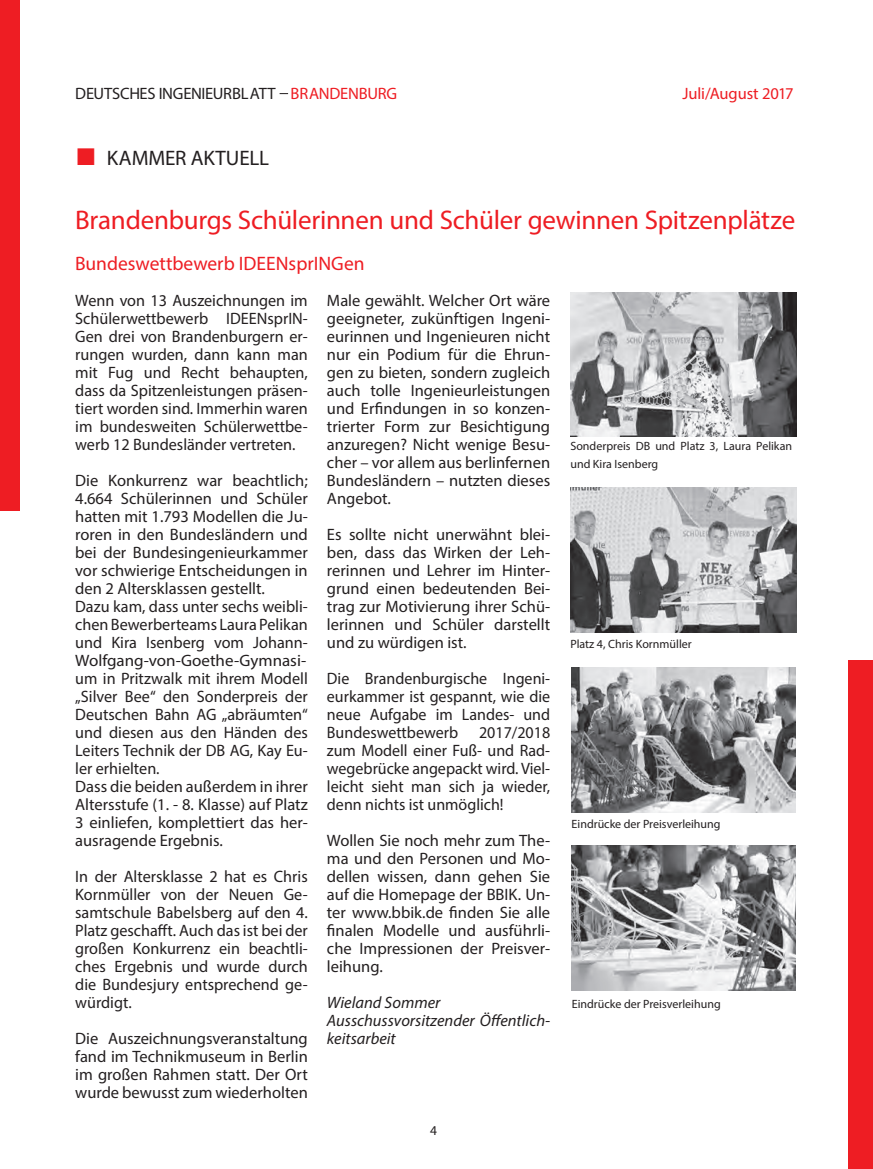
<style>
.page{position:relative;width:873px;height:1169px;background:#fff}
.page>*{position:absolute;margin:0;border:0;box-sizing:border-box;transform-origin:0 0}
.t1{font:27px "Myriad Pro";letter-spacing:-.01em;color:#ee1d23}
.t2{font:21px "Myriad Pro";letter-spacing:-.005em;color:#231f20}
.t3{font:19.5px "Myriad Pro";color:#ee1d23}
.t4{font:16.5px/18px "Myriad Pro";color:#231f20;text-align:justify}
.t5{font:italic 16.5px/18px "Myriad Pro";color:#231f20}
.t6{font:16.5px "Myriad Pro";letter-spacing:-.01em;color:#ee1d23}
.t7{font:13.5px "Myriad Pro";color:#231f20}
.t8{font:12px/18px "Myriad Pro";color:#231f20}
.s1{color:#ee1d23}
.s2{font-family:"Arial";font-size:36px;color:#ee1d23}
</style>
<div class="page">
<div style="left:0;top:0;width:20px;height:511px;background:#ee1d23"></div>
<div style="left:849px;top:660px;width:24px;height:508px;background:#ee1d23"></div>
<img style="left:570px;top:292px;width:226px;height:145px">
<img style="left:571px;top:487px;width:225px;height:145px">
<img style="left:572px;top:667px;width:223px;height:145px">
<img style="left:572px;top:845px;width:224px;height:145px">
<p class="t4" style="left:75px;top:85px;width:323px">DEUTSCHES INGENIEURBLATT <span class="s1">BRANDENBURG</span></p>
<p class="t6" style="left:682px;top:84px;width:113px">Juli/August 2017</p>
<p class="t2" style="left:75px;top:145px;width:195px"><span class="s2">■</span> KAMMER AKTUELL</p>
<h1 class="t1" style="left:75px;top:203px;width:721px">Brandenburgs Schülerinnen und Schüler gewinnen Spitzenplätze</h1>
<p class="t3" style="left:75px;top:251px;width:291px">Bundeswettbewerb IDEENsprINGen</p>
<p class="t4" style="left:75px;top:291px;width:234px">Wenn von 13 Auszeichnungen im Schülerwettbewerb IDEENsprIN-Gen drei von Brandenburgern er&shy;rungen wurden, dann kann man mit Fug und Recht behaupten, dass da Spitzenleistungen präsen&shy;tiert worden sind. Immerhin waren im bundesweiten Schülerwettbe&shy;werb 12 Bundesländer vertreten.</p>
<p class="t4" style="left:75px;top:471px;width:234px;text-align:left">Die Konkurrenz war beachtlich;<br>4.664 Schülerinnen und Schüler hatten mit 1.793 Modellen die Ju&shy;roren in den Bundesländern und bei der Bundesingenieurkammer vor schwierige Entscheidungen in den 2 Altersklassen gestellt.<br>Dazu kam, dass unter sechs weibli&shy;chen Bewerberteams Laura Pelikan und Kira Isenberg vom Johann-<br>Wolfgang-von-Goethe-Gymnasi&shy;um in Pritzwalk mit ihrem Modell „Silver Bee“ den Sonderpreis der<br>Deutschen Bahn AG „abräumten“ und diesen aus den Händen des<br>Leiters Technik der DB AG, Kay Eu&shy;ler erhielten.<br>Dass die beiden außerdem in ihrer<br>Altersstufe (1. - 8. Klasse) auf Platz<br>3 einliefen, komplettiert das her&shy;ausragende Ergebnis.</p>
<p class="t4" style="left:75px;top:867px;width:234px">In der Altersklasse 2 hat es Chris Kornmüller von der Neuen Ge&shy;samtschule Babelsberg auf den 4.<br>Platz geschafft. Auch das ist bei der großen Konkurrenz ein beachtli&shy;ches Ergebnis und wurde durch die Bundesjury entsprechend ge&shy;würdigt.</p>
<p class="t4" style="left:75px;top:1029px;width:234px">Die Auszeichnungsveranstaltung fand im Technikmuseum in Berlin im großen Rahmen statt. Der Ort wurde bewusst zum wiederholten</p>
<p class="t4" style="left:327px;top:291px;width:225px">Male gewählt. Welcher Ort wäre geeigneter, zukünftigen Ingeni&shy;eurinnen und Ingenieuren nicht nur ein Podium für die Ehrun&shy;gen zu bieten, sondern zugleich auch tolle Ingenieurleistungen und Erfindungen in so konzen&shy;trierter Form zur Besichtigung anzuregen? Nicht wenige Besu&shy;cher – vor allem aus berlinfernen Bundesländern – nutzten dieses Angebot.</p>
<p class="t4" style="left:327px;top:525px;width:225px">Es sollte nicht unerwähnt blei&shy;ben, dass das Wirken der Leh&shy;rerinnen und Lehrer im Hinter&shy;grund einen bedeutenden Bei&shy;trag zur Motivierung ihrer Schü&shy;lerinnen und Schüler darstellt und zu würdigen ist.</p>
<p class="t4" style="left:327px;top:669px;width:225px">Die Brandenburgische Ingeni&shy;eurkammer ist gespannt, wie die neue Aufgabe im Landes- und Bundeswettbewerb</p>
<p class="t8" style="left:570px;top:436px;width:223px">Sonderpreis DB und Platz 3, Laura Pelikan und Kira Isenberg</p>
<p class="t8" style="left:570px;top:634px;width:123px">Platz 4, Chris Kornmüller</p>
<p class="t4" style="left:327px;top:723px;width:225px;text-indent:152px">2017/2018 zum Modell einer Fuß- und Rad&shy;wegebrücke angepackt wird. Viel&shy;leicht sieht man sich ja wieder, denn nichts ist unmöglich!</p>
<p class="t4" style="left:327px;top:831px;width:225px">Wollen Sie noch mehr zum The&shy;ma und den Personen und Mo&shy;dellen wissen, dann gehen Sie auf die Homepage der BBIK. Un&shy;ter www.bbik.de finden Sie alle finalen Modelle und ausführli&shy;che Impressionen der Preisver&shy;leihung.</p>
<p class="t5" style="left:327px;top:993px;width:225px">Wieland Sommer<br>Ausschussvorsitzender Öffentlich&shy;keitsarbeit</p>
<p class="t8" style="left:572px;top:814px;width:150px">Eindrücke der Preisverleihung</p>
<p class="t8" style="left:572px;top:994px;width:150px">Eindrücke der Preisverleihung</p>
<p class="t7" style="left:430px;top:1121px;width:8px">4</p>
</div>
